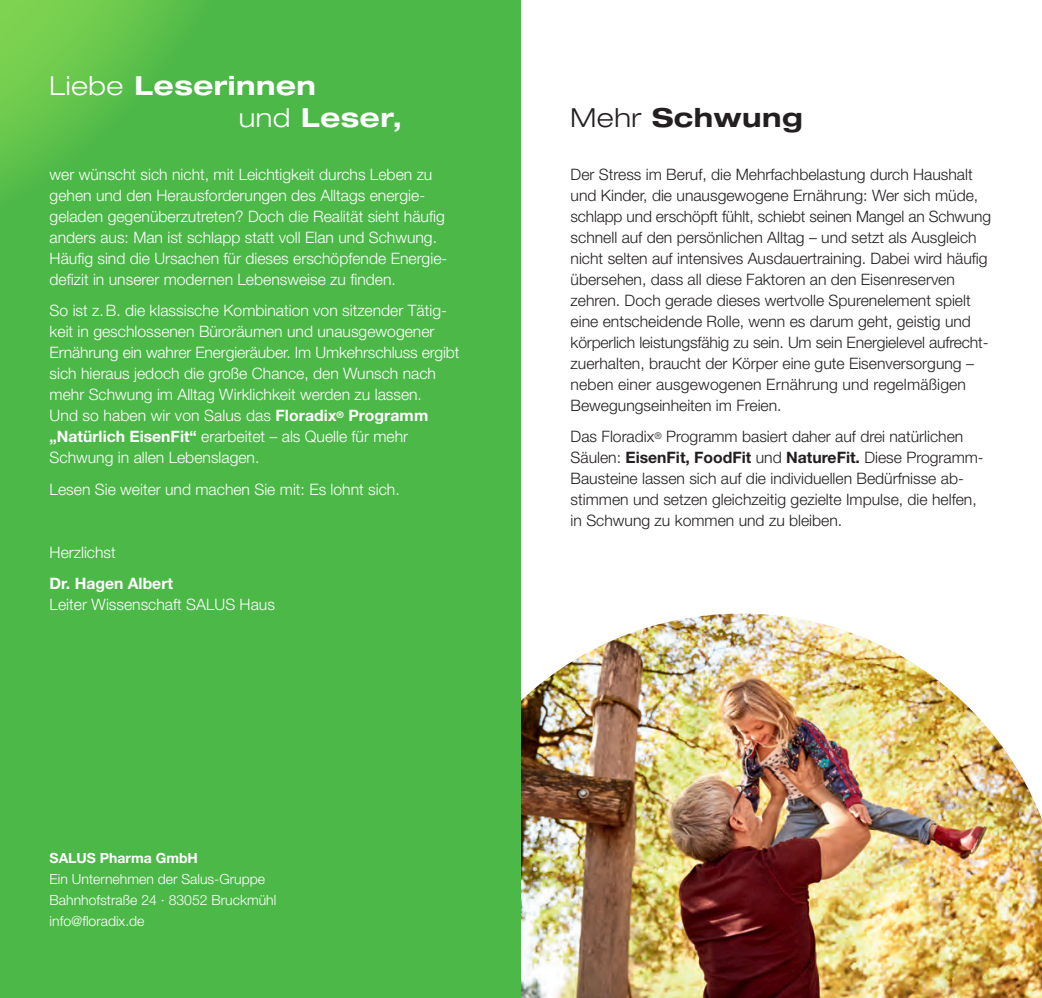
<style>
.page{position:relative;width:1042px;height:998px;background:#fff}
.page>*{position:absolute;margin:0;border:0;box-sizing:border-box;transform-origin:0 0}
.t1{font:700 expanded 26.25px/31.5px "Helvetica Neue";letter-spacing:.02em;color:#fff}
.t2{font:700 expanded 26.25px "Helvetica Neue";letter-spacing:.02em;color:#231f20}
.t3{font:300 15.75px/21px "Helvetica Neue";color:#231f20}
.t4{font:300 15.75px/21px "Helvetica Neue";color:#fff}
.t5{font:700 15.75px "Helvetica Neue";color:#fff}
.t6{font:300 14px/21px "Helvetica Neue";color:#fff}
.t7{font:700 14px "Helvetica Neue";color:#fff}
.s1{font-weight:300}
.s2{font-weight:700}
</style>
<div class="page">
<img style="left:521px;top:613px;width:521px;height:384px">
<div style="left:0;top:0;width:521px;height:997px;background:#4cb848"></div>
<svg style="left:0;top:0;width:189px;height:188px"></svg>
<h1 class="t1" style="left:239px;top:69px;width:165px;text-indent:-189px"><span class="s1">Liebe</span> Leserinnen<br><span class="s1">und</span> Leser,</h1>
<p class="t4" style="left:50px;top:163px;width:399px">wer wünscht sich nicht, mit Leichtigkeit durchs Leben zu gehen und den Herausforderungen des Alltags energie&shy;geladen gegenüberzutreten? Doch die Realität sieht häufig anders aus: Man ist schlapp statt voll Elan und Schwung.<br>Häufig sind die Ursachen für dieses erschöpfende Energie&shy;defizit in unserer modernen Lebensweise zu finden.</p>
<p class="t4" style="left:50px;top:299px;width:411px">So ist z.B. die klassische Kombination von sitzender Tätig-- keit in geschlossenen Büroräumen und unausgewogener Ernährung ein wahrer Energieräuber. Im Umkehrschluss ergibt sich hieraus jedoch die große Chance, den Wunsch nach mehr Schwung im Alltag Wirklichkeit werden zu lassen.<br>Und so haben wir von Salus das <span class="s2">Floradix</span><sup>®</sup> <span class="s2">Programm „Natürlich EisenFit“</span> erarbeitet – als Quelle für mehr Schwung in allen Lebenslagen.</p>
<p class="t4" style="left:50px;top:478px;width:352px">Lesen Sie weiter und machen Sie mit: Es lohnt sich.</p>
<p class="t4" style="left:50px;top:541px;width:68px">Herzlichst</p>
<p class="t5" style="left:50px;top:574px;width:125px">Dr. Hagen Albert</p>
<p class="t4" style="left:50px;top:593px;width:227px">Leiter Wissenschaft SALUS Haus</p>
<p class="t7" style="left:50px;top:848px;width:150px">SALUS Pharma GmbH</p>
<p class="t6" style="left:50px;top:867px;width:228px">Ein Unternehmen der Salus-Gruppe<br>Bahnhofstraße 24 · 83052 Bruckmühl info@floradix.de</p>
<h1 class="t2" style="left:570px;top:101px;width:233px"><span class="s1">Mehr</span> Schwung</h1>
<p class="t3" style="left:570px;top:163px;width:422px">Der Stress im Beruf, die Mehrfachbelastung durch Haushalt und Kinder, die unausgewogene Ernährung: Wer sich müde, schlapp und erschöpft fühlt, schiebt seinen Mangel an Schwung schnell auf den persönlichen Alltag – und setzt als Ausgleich nicht selten auf intensives Ausdauertraining. Dabei wird häufig übersehen, dass all diese Faktoren an den Eisenreserven zehren. Doch gerade dieses wertvolle Spurenelement spielt eine entscheidende Rolle, wenn es darum geht, geistig und körperlich leistungsfähig zu sein. Um sein Energielevel aufrecht&shy;zuerhalten, braucht der Körper eine gute Eisenversorgung – neben einer ausgewogenen Ernährung und regelmäßigen Bewegungseinheiten im Freien.</p>
<p class="t3" style="left:570px;top:425px;width:411px">Das Floradix<sup>®</sup> Programm basiert daher auf drei natürlichen Säulen: <span class="s2">EisenFit, FoodFit</span> und <span class="s2">NatureFit.</span> Diese Programm-- Bausteine lassen sich auf die individuellen Bedürfnisse ab&shy;stimmen und setzen gleichzeitig gezielte Impulse, die helfen, in Schwung zu kommen und zu bleiben.</p>
</div>
